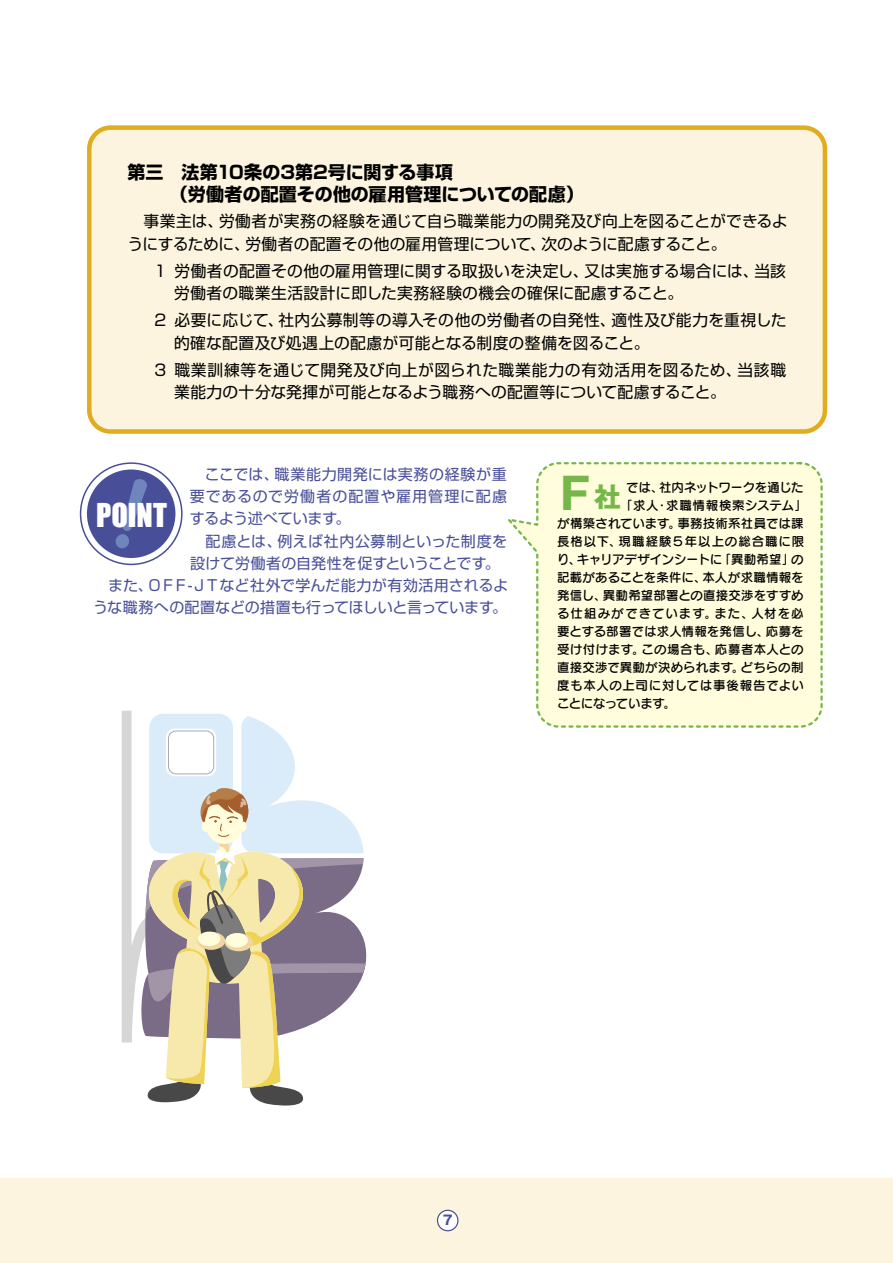
<style>
.page{position:relative;width:893px;height:1263px;background:#fff}
.page>*{position:absolute;margin:0;border:0;box-sizing:border-box;transform-origin:0 0}
.t1{font:700 43.5px "Gothic MB101 Pro";color:#76b749}
.t2{font:30.15px "Impact";color:#fff}
.t3{font:700 18px/22.5px "Shin Go Pro";letter-spacing:.005em;color:#000}
.t4{font:15.75px/22.5px "Shin Go Pro";letter-spacing:.015em;color:#000}
.t5{font:15.75px "Shin Go Pro";letter-spacing:-.025em;color:#000}
.t6{font:15.75px "Shin Go Pro";letter-spacing:-.035em;color:#000}
.t7{font:15px "Shin Go Pro";letter-spacing:.015em;color:#484f98}
.t8{font:15px/22.2px "Shin Go Pro";letter-spacing:-.005em;color:#484f98}
.t9{font:15px "Shin Go Pro";letter-spacing:.06em;color:#484f98}
.t10{font:15px "Shin Go Pro";letter-spacing:.04em;color:#484f98}
.t11{font:15px "Shin Go Pro";letter-spacing:.035em;color:#484f98}
.t12{font:15px "Shin Go Pro";letter-spacing:-.015em;color:#484f98}
.t13{font:700 13.2px "Gothic MB101 Pro";color:#484f98}
.t14{font:12.45px/18px "Seurat Pro DB";letter-spacing:.02em;color:#000}
.t15{font:12.45px/18px "Seurat Pro DB";letter-spacing:.06em;color:#000}
.t16{font:12.45px "Seurat Pro DB";letter-spacing:-.025em;color:#000}
.t17{font:12.45px "Seurat Pro DB";letter-spacing:-.03em;color:#000}
.t18{font:12.45px "Seurat Pro DB";letter-spacing:.08em;color:#000}
.t19{font:12.45px "Seurat Pro DB";letter-spacing:.055em;color:#000}
.s1{font-size:27px}
</style>
<div class="page">
<div style="left:0;top:1178px;width:893px;height:85px;background:#fcf4de"></div>
<div style="left:87px;top:125px;width:741px;height:306px;background:#fcf4de"></div>
<div style="left:80px;top:462px;width:103px;height:103px;border:2px solid #484f98;border-radius:50%"></div>
<div style="left:87px;top:469px;width:88px;height:89px;background:#484f98;border-radius:50%"></div>
<svg style="left:115px;top:479px;width:32px;height:70px"></svg>
<svg style="left:508px;top:462px;width:315px;height:264px;background:#fdfcdc"></svg>
<div style="left:437px;top:1210px;width:21px;height:21px;background:#fff;border-radius:50%"></div>
<div style="left:437px;top:1210px;width:21px;height:21px;border:1px solid #484f98;border-radius:50%"></div>
<svg style="left:121px;top:710px;width:246px;height:396px"></svg>
<div style="left:197px;top:932px;width:28px;height:18px;background:#f1d6a2;border-radius:50%"></div>
<div style="left:198px;top:932px;width:22px;height:14px;background:#fffddb;border-radius:50%"></div>
<svg style="left:225px;top:933px;width:28px;height:18px"></svg>
<div style="left:226px;top:933px;width:22px;height:14px;background:#fffddb;border-radius:50%"></div>
<p class="t3" style="left:170px;top:159px;width:415px;text-indent:-43px">第三　法第10条の3第2号に関する事項<br>（労働者の配置その他の雇用管理についての配慮(</p>
<p class="t4" style="left:219px;top:208px;width:570px">労働者が実務の経験を通じて自ら職業能力の開発及び向上を図ることができるよ</p>
<p class="t4" style="left:128px;top:208px;width:97px">　事業主は、</p>
<p class="t4" style="left:245px;top:231px;width:302px">労働者の配置その他の雇用管理について、</p>
<p class="t5" style="left:542px;top:231px;width:186px">次のように配慮すること。</p>
<p class="t6" style="left:128px;top:231px;width:124px">うにするために、</p>
<p class="t4" style="left:174px;top:258px;width:511px;text-indent:-22px">１労働者の配置その他の雇用管理に関する取扱いを決定し、<br>労働者の職業生活設計に即した実務経験の機会の確保に配慮すること。</p>
<p class="t4" style="left:611px;top:307px;width:177px">適性及び能力を重視した</p>
<p class="t4" style="left:584px;top:258px;width:176px">又は実施する場合には、</p>
<p class="t4" style="left:754px;top:258px;width:33px">当該</p>
<p class="t4" style="left:278px;top:307px;width:339px">社内公募制等の導入その他の労働者の自発性、</p>
<p class="t4" style="left:174px;top:307px;width:477px;text-indent:-22px">２必要に応じて、<br>的確な配置及び処遇上の配慮が可能となる制度の整備を図ること。</p>
<p class="t4" style="left:153px;top:357px;width:590px;text-align:center">３職業訓練等を通じて開発及び向上が図られた職業能力の有効活用を図るため、業能力の十分な発揮が可能となるよう職務への配置等について配慮すること。</p>
<p class="t4" style="left:737px;top:357px;width:50px">当該職</p>
<p class="t10" style="left:275px;top:462px;width:234px">職業能力開発には実務の経験が重</p>
<p class="t7" style="left:190px;top:462px;width:91px">　ここでは、</p>
<p class="t9" style="left:190px;top:484px;width:319px">要であるので労働者の配置や雇用管理に配慮</p>
<p class="t12" style="left:190px;top:506px;width:162px">するよう述べています。</p>
<p class="t11" style="left:277px;top:528px;width:231px">例えば社内公募制といった制度を</p>
<p class="t2" style="left:96px;top:496px;width:72px">POINT</p>
<p class="t7" style="left:190px;top:528px;width:93px">　配慮とは、</p>
<p class="t7" style="left:190px;top:551px;width:311px">設けて労働者の自発性を促すということです。</p>
<p class="t7" style="left:147px;top:573px;width:362px">ＯＦＦ-ＪＴなど社外で学んだ能力が有効活用されるよ</p>
<p class="t8" style="left:93px;top:572px;width:415px">　また、<br>うな職務への配置などの措置も行ってほしいと言っています。</p>
<p class="t1" style="left:560px;top:457px;width:62px">F<span class="s1">社</span></p>
<p class="t16" style="left:659px;top:479px;width:146px">社内ネットワークを通じた</p>
<p class="t14" style="left:626px;top:478px;width:38px">では、</p>
<p class="t19" style="left:666px;top:497px;width:142px">求職情報検索システム「</p>
<p class="t14" style="left:620px;top:496px;width:40px">「求人</p>
<p class="t14" style="left:656px;top:496px;width:14px">・</p>
<p class="t14" style="left:677px;top:514px;width:128px">事務技術系社員では課</p>
<p class="t15" style="left:619px;top:514px;width:187px;text-indent:-62px">が構築されています。<br>現職経験５年以上の総合職に限</p>
<p class="t14" style="left:557px;top:532px;width:66px">長格以下、</p>
<p class="t17" style="left:577px;top:551px;width:147px">キャリアデザインシートに</p>
<p class="t14" style="left:719px;top:550px;width:77px">「異動希望」</p>
<p class="t14" style="left:557px;top:550px;width:26px">り、</p>
<p class="t14" style="left:791px;top:550px;width:14px">の</p>
<p class="t14" style="left:703px;top:568px;width:103px">本人が求職情報を</p>
<p class="t14" style="left:603px;top:568px;width:202px;text-indent:-46px">記載があることを条件に、<br>異動希望部署との直接交渉をすすめ</p>
<p class="t14" style="left:557px;top:586px;width:51px">発信し、</p>
<p class="t14" style="left:751px;top:604px;width:54px">人材を必</p>
<p class="t18" style="left:557px;top:605px;width:161px">る仕組みができています。</p>
<p class="t14" style="left:714px;top:604px;width:41px">また、</p>
<p class="t14" style="left:715px;top:622px;width:90px;text-indent:-158px">要とする部署では求人情報を発信し、<br>応募者本人との</p>
<p class="t14" style="left:766px;top:622px;width:39px">応募を</p>
<p class="t14" style="left:557px;top:640px;width:89px">受け付けます。</p>
<p class="t14" style="left:641px;top:640px;width:78px">この場合も、</p>
<p class="t14" style="left:557px;top:658px;width:248px">直接交渉で異動が決められます。<br>度も本人の上司に対しては事後報告でよいことになっています。</p>
<p class="t14" style="left:741px;top:658px;width:64px">どちらの制</p>
<p class="t13" style="left:443px;top:1209px;width:12px">7</p>
</div>
